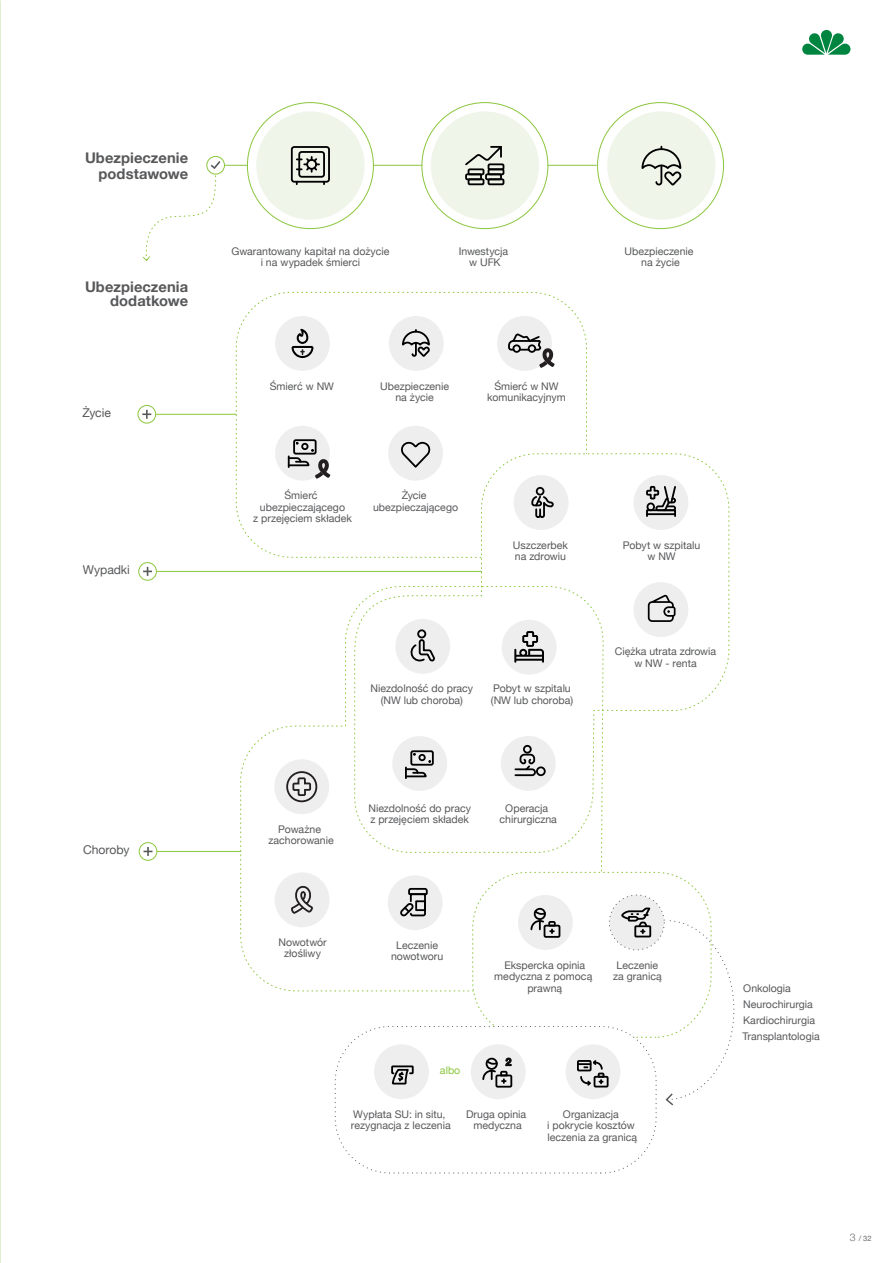
<style>
.page{position:relative;width:893px;height:1263px;background:#fff}
.page>*{position:absolute;margin:0;border:0;box-sizing:border-box;transform-origin:0 0}
.t1{font:700 14.7px/15.6px "Helvetica Neue";letter-spacing:.005em;color:#57585a;text-align:right}
.t2{font:12.15px "Helvetica Neue";letter-spacing:-.005em;color:#57585a}
.t3{font:10.5px/11.6px "Helvetica Neue";color:#57585a;text-align:center}
.t4{font:10.5px "Helvetica Neue";color:#8bc63e}
.t5{font:7.5px "Helvetica Neue";color:#666669}
.s1{font-weight:300;font-size:10.5px}
</style>
<div class="page">
<svg style="left:802px;top:30px;width:48px;height:25px"></svg>
<div style="left:431px;top:111px;width:108px;height:109px;background:#eff6e9;border-radius:50%"></div>
<div style="left:607px;top:111px;width:108px;height:109px;background:#eff6e9;border-radius:50%"></div>
<div style="left:256px;top:111px;width:109px;height:109px;background:#eff6e9;border-radius:50%"></div>
<div style="left:206px;top:156px;width:19px;height:19px;border:1px solid #8bc63e;border-radius:50%"></div>
<hr style="left:156px;top:414px;width:80px;height:1px;background:#8bc63e">
<hr style="left:373px;top:165px;width:49px;height:1px;background:#8bc63e">
<hr style="left:548px;top:165px;width:48px;height:1px;background:#8bc63e">
<svg style="left:142px;top:161px;width:105px;height:100px"></svg>
<svg style="left:138px;top:405px;width:18px;height:18px"></svg>
<div style="left:138px;top:405px;width:18px;height:19px;border:1px solid #8bc63e;border-radius:50%"></div>
<svg style="left:142px;top:410px;width:9px;height:9px"></svg>
<div style="left:497px;top:316px;width:55px;height:55px;background:#eee;border-radius:50%"></div>
<div style="left:388px;top:426px;width:55px;height:55px;background:#eee;border-radius:50%"></div>
<div style="left:389px;top:316px;width:55px;height:55px;background:#eee;border-radius:50%"></div>
<svg style="left:481px;top:453px;width:249px;height:258px"></svg>
<div style="left:275px;top:316px;width:55px;height:55px;background:#eee;border-radius:50%"></div>
<div style="left:275px;top:426px;width:55px;height:55px;background:#eee;border-radius:50%"></div>
<svg style="left:291px;top:329px;width:22px;height:29px"></svg>
<hr style="left:156px;top:571px;width:325px;height:1px;background:#8bc63e">
<div style="left:138px;top:562px;width:19px;height:19px;border:1px solid #8bc63e;border-radius:50%"></div>
<svg style="left:143px;top:567px;width:9px;height:9px"></svg>
<div style="left:633px;top:475px;width:55px;height:55px;background:#eee;border-radius:50%"></div>
<div style="left:514px;top:475px;width:55px;height:55px;background:#eee;border-radius:50%"></div>
<div style="left:633px;top:582px;width:55px;height:55px;background:#eee;border-radius:50%"></div>
<div style="left:291px;top:146px;width:39px;height:37px;border:2px solid #000001;border-radius:2px"></div>
<div style="left:298px;top:151px;width:27px;height:27px;border:2px solid #000001;border-radius:2px"></div>
<svg style="left:297px;top:156px;width:22px;height:16px"></svg>
<svg style="left:465px;top:146px;width:37px;height:21px"></svg>
<div style="left:488px;top:178px;width:16px;height:7px;border:2px solid #000001"></div>
<div style="left:468px;top:178px;width:16px;height:7px;border:2px solid #000001"></div>
<div style="left:465px;top:173px;width:17px;height:7px;border:2px solid #000001"></div>
<div style="left:468px;top:168px;width:16px;height:7px;border:2px solid #000001"></div>
<div style="left:485px;top:173px;width:17px;height:7px;border:2px solid #000001"></div>
<div style="left:488px;top:168px;width:16px;height:7px;border:2px solid #000001"></div>
<div style="left:488px;top:163px;width:16px;height:7px;border:2px solid #000001"></div>
<svg style="left:641px;top:147px;width:41px;height:39px"></svg>
<svg style="left:402px;top:330px;width:28px;height:27px"></svg>
<svg style="left:401px;top:442px;width:30px;height:26px"></svg>
<div style="left:293px;top:439px;width:24px;height:16px;border:2px solid #000001;border-radius:2px"></div>
<svg style="left:646px;top:485px;width:30px;height:31px"></svg>
<svg style="left:648px;top:595px;width:27px;height:27px"></svg>
<svg style="left:508px;top:333px;width:47px;height:35px"></svg>
<svg style="left:287px;top:442px;width:44px;height:37px"></svg>
<div style="left:536px;top:487px;width:8px;height:9px;border:2px solid #000001;border-radius:50%"></div>
<svg style="left:531px;top:494px;width:23px;height:24px"></svg>
<hr style="left:157px;top:851px;width:84px;height:1px;background:#8bc63e">
<svg style="left:139px;top:843px;width:18px;height:17px"></svg>
<div style="left:139px;top:842px;width:18px;height:19px;border:1px solid #8bc63e;border-radius:50%"></div>
<svg style="left:144px;top:847px;width:8px;height:9px"></svg>
<svg style="left:240px;top:586px;width:364px;height:406px"></svg>
<div style="left:374px;top:1044px;width:55px;height:55px;background:#eee;border-radius:50%"></div>
<svg style="left:391px;top:1068px;width:18px;height:106px"></svg>
<div style="left:391px;top:1065px;width:23px;height:9px;border:2px solid #000001"></div>
<svg style="left:472px;top:871px;width:263px;height:234px"></svg>
<h1 class="t1" style="left:85px;top:150px;width:105px">Ubezpieczenie podstawowe</h1>
<h1 class="t1" style="left:85px;top:281px;width:105px;line-height:13.2px">Ubezpieczenia dodatkowe</h1>
<p class="t2" style="left:82px;top:404px;width:30px">Życie</p>
<p class="t2" style="left:83px;top:561px;width:49px">Wypadki</p>
<p class="t2" style="left:83px;top:841px;width:48px">Choroby</p>
<p class="t3" style="left:231px;top:246px;width:159px">Gwarantowany kapitał na dożycie i na wypadek śmierci</p>
<p class="t3" style="left:459px;top:246px;width:51px">Inwestycja w UFK</p>
<p class="t3" style="left:625px;top:246px;width:70px">Ubezpieczenie na życie</p>
<p class="t3" style="left:270px;top:381px;width:66px">Śmierć w NW</p>
<p class="t3" style="left:380px;top:381px;width:70px">Ubezpieczenie na życie</p>
<p class="t3" style="left:487px;top:381px;width:80px">Śmierć w NW komunikacyjnym</p>
<p class="t3" style="left:253px;top:490px;width:100px">Śmierć ubezpieczającego<br>z przejęciem składek</p>
<p class="t3" style="left:373px;top:490px;width:87px">Życie ubezpieczającego</p>
<p class="t3" style="left:513px;top:540px;width:57px;text-align:left">Uszczerbek na zdrowiu</p>
<p class="t3" style="left:371px;top:683px;width:104px">Niezdolność do pracy (NW lub choroba)</p>
<p class="t3" style="left:491px;top:683px;width:84px;text-align:left">Pobyt w szpitalu (NW lub choroba)</p>
<p class="t3" style="left:623px;top:540px;width:79px">Pobyt w szpitalu w NW</p>
<p class="t3" style="left:615px;top:646px;width:103px">Ciężka utrata zdrowia w NW - renta</p>
<p class="t3" style="left:268px;top:824px;width:67px">Poważne zachorowanie</p>
<p class="t3" style="left:368px;top:803px;width:104px;text-align:left">Niezdolność do pracy z przejęciem składek</p>
<p class="t3" style="left:500px;top:803px;width:59px">Operacja chirurgiczna</p>
<p class="t3" style="left:279px;top:937px;width:50px">Nowotwór złośliwy</p>
<p class="t3" style="left:391px;top:940px;width:54px">Leczenie nowotworu</p>
<p class="t3" style="left:494px;top:960px;width:100px">Ekspercka opinia medyczna z pomocą prawną</p>
<p class="t3" style="left:613px;top:960px;width:50px">Leczenie za granicą</p>
<p class="t4" style="left:440px;top:1062px;width:22px">albo</p>
<p class="t3" style="left:351px;top:1109px;width:101px;text-align:left">Wypłata SU: in situ, rezygnacja z leczenia</p>
<p class="t3" style="left:466px;top:1109px;width:62px">Druga opinia medyczna</p>
<p class="t3" style="left:547px;top:1109px;width:92px">Organizacja<br>i pokrycie kosztów leczenia za granicą</p>
<p class="t3" style="left:742px;top:981px;width:79px;line-height:16px;text-align:left">Onkologia<br>Neurochirurgia<br>Kardiochirurgia<br>Transplantologia</p>
<p class="t5" style="left:850px;top:1233px;width:23px"><span class="s1">3</span> / 32</p>
</div>
